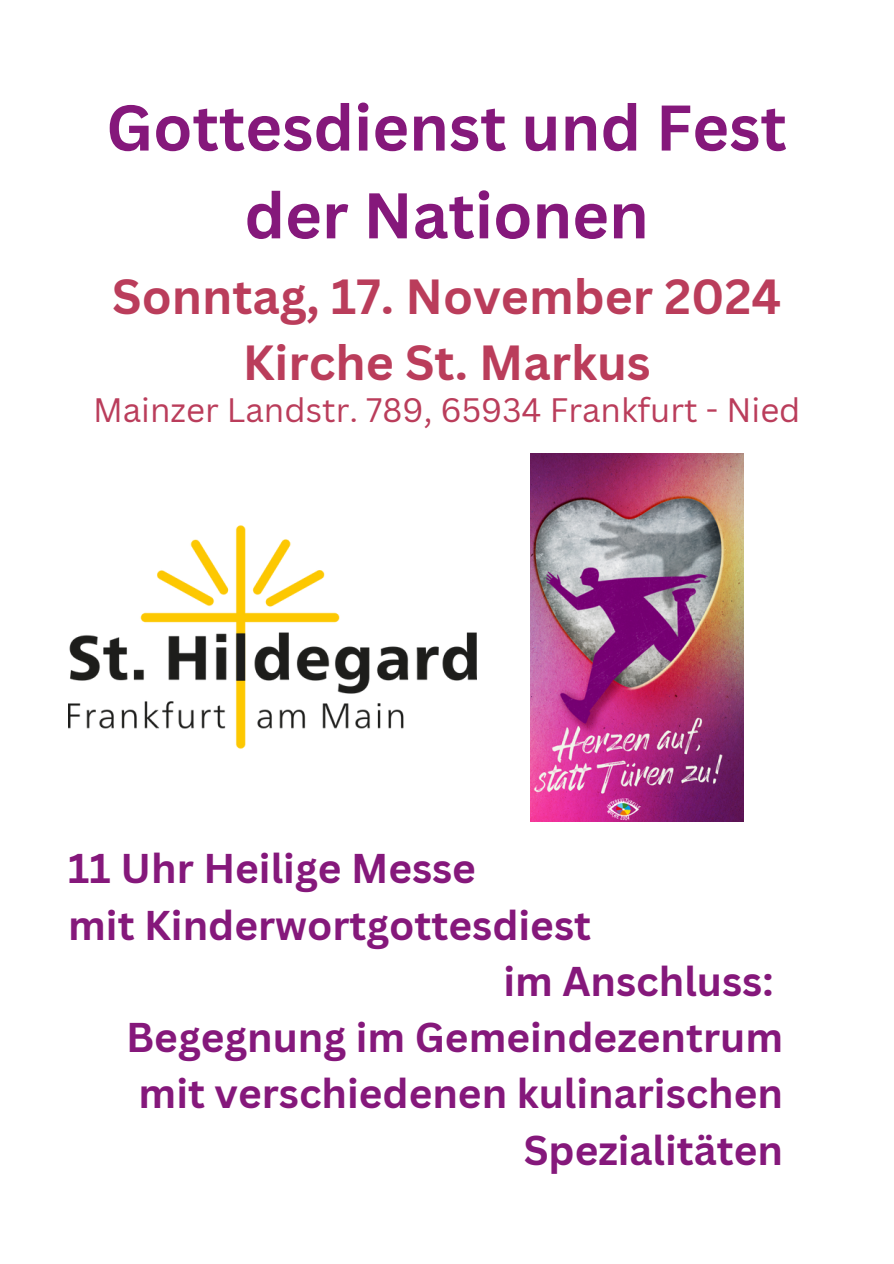
<style>
.page{position:relative;width:894px;height:1264px;background:#fff}
.page>*{position:absolute;margin:0;border:0;box-sizing:border-box;transform-origin:0 0}
.t1{font:700 63px/87.8px "Canva Sans";color:#85187b;text-align:center}
.t2{font:700 48px/66.3px "Canva Sans";color:#ba3d5b;text-align:center}
.t3{font:700 40.5px "Canva Sans";color:#85187b}
.t4{font:33px "Canva Sans";color:#ba3d5b}
</style>
<div class="page">
<img style="left:530px;top:453px;width:213px;height:368px">
<img style="left:68px;top:525px;width:409px;height:224px">
<p class="t1" style="left:106px;top:82px;width:682px">Gottesdienst und Fest der Nationen</p>
<p class="t2" style="left:112px;top:262px;width:670px">Sonntag, 17. November 2024<br>Kirche St. Markus</p>
<h3 class="t4" style="left:93px;top:387px;width:708px">Mainzer Landstr. 789, 65934 Frankfurt - Nied</h3>
<p class="t3" style="left:68px;top:840px;width:409px">11 Uhr Heilige Messe</p>
<p class="t3" style="left:68px;top:896px;width:524px">mit Kinderwortgottesdiest</p>
<p class="t3" style="left:503px;top:952px;width:271px">im Anschluss:</p>
<p class="t3" style="left:126px;top:1008px;width:658px">Begegnung im Gemeindezentrum</p>
<p class="t3" style="left:138px;top:1065px;width:645px">mit verschiedenen kulinarischen</p>
<p class="t3" style="left:523px;top:1121px;width:261px">Spezialitäten</p>
</div>
